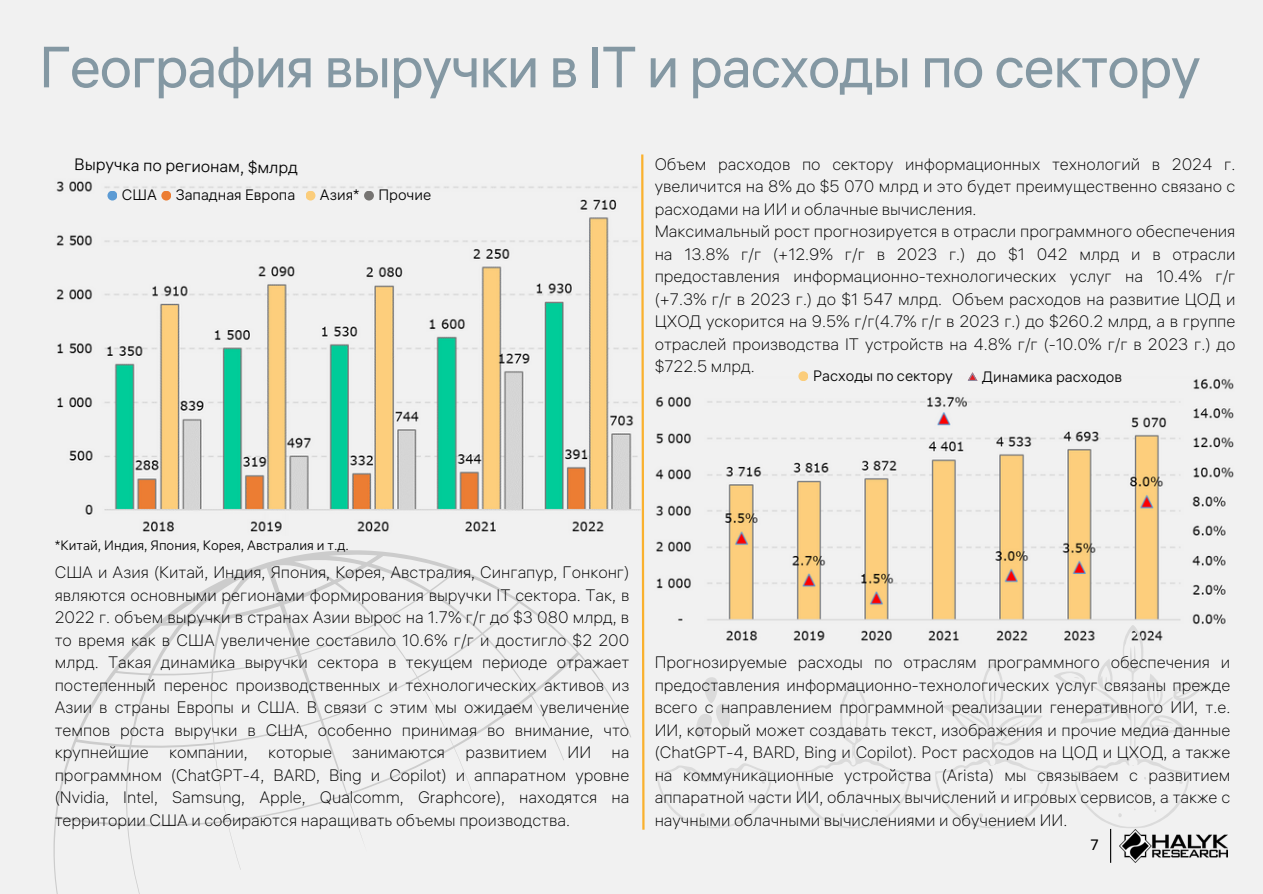
<style>
.page{position:relative;width:1263px;height:894px;background:#fff}
.page>*{position:absolute;margin:0;border:0;box-sizing:border-box;transform-origin:0 0}
.t1{font:57.6px "ALS Hauss";letter-spacing:-.03em;color:#8498a3}
.t2{font:300 16.5px/22.5px "ALS Hauss";color:#000;text-align:justify}
.t3{font:16.5px "ALS Hauss";color:#000}
.t4{font:15px "ALS Hauss";color:#000}
.t5{font:15px "ALS Hauss";color:#000}
.t6{font:13.5px "ALS Hauss";color:#000}
</style>
<div class="page">
<div style="left:0;top:0;width:1263px;height:893px;background:#f1f1f1"></div>
<svg style="left:641px;top:154px;width:4px;height:676px"></svg>
<img style="left:655px;top:378px;width:579px;height:247px">
<svg style="left:655px;top:624px;width:554px;height:204px"></svg>
<img style="left:1119px;top:829px;width:108px;height:33px">
<hr style="left:1110px;top:828px;width:1px;height:34px;background:#000">
<img style="left:56px;top:181px;width:585px;height:351px">
<div style="left:161px;top:190px;width:10px;height:10px;background:#ec7d33;border-radius:50%"></div>
<div style="left:306px;top:191px;width:9px;height:9px;background:#fbcd7b;border-radius:50%"></div>
<div style="left:364px;top:191px;width:10px;height:9px;background:#767472;border-radius:50%"></div>
<div style="left:107px;top:190px;width:10px;height:10px;background:#5c9bd4;border-radius:50%"></div>
<div style="left:798px;top:371px;width:10px;height:10px;background:#fbcd7b;border-radius:50%"></div>
<svg style="left:53px;top:550px;width:578px;height:343px"></svg>
<svg style="left:968px;top:372px;width:9px;height:9px"></svg>
<p class="t1" style="left:39px;top:31px;width:1163px">География выручки в IT и расходы по сектору</p>
<p class="t3" style="left:75px;top:153px;width:225px;rotate:1deg">Выручка по регионам, $млрд</p>
<p class="t4" style="left:122px;top:185px;width:36px">США</p>
<p class="t4" style="left:176px;top:185px;width:121px">Западная Европа</p>
<p class="t4" style="left:320px;top:185px;width:41px">Азия*</p>
<p class="t4" style="left:378px;top:185px;width:54px">Прочие</p>
<p class="t2" style="left:655px;top:152px;width:582px">Объем расходов по сектору информационных технологий в 2024 г. увеличится на 8% до $5 070 млрд и это будет преимущественно связано с расходами на ИИ и облачные вычисления.</p>
<p class="t2" style="left:655px;top:220px;width:582px">Максимальный рост прогнозируется в отрасли программного обеспечения на 13.8% г/г (+12.9% г/г в 2023 г.) до $1 042 млрд и в отрасли предоставления информационно-технологических услуг на 10.4% г/г (+7.3% г/г в 2023 г.) до $1 547 млрд. Объем расходов на развитие ЦОД и ЦХОД ускорится на 9.5% г/г(4.7% г/г в 2023 г.) до $260.2 млрд, а в группе отраслей производства IT устройств на 4.8% г/г (-10.0% г/г в 2023 г.) до $722.5 млрд.</p>
<p class="t4" style="left:813px;top:366px;width:141px">Расходы по сектору</p>
<p class="t4" style="left:982px;top:367px;width:141px">Динамика расходов</p>
<p class="t6" style="left:55px;top:537px;width:296px">*Китай, Индия, Япония, Корея, Австралия и т.д.</p>
<p class="t2" style="left:55px;top:560px;width:576px">США и Азия (Китай, Индия, Япония, Корея, Австралия, Сингапур, Гонконг) являются основными регионами формирования выручки IT сектора. Так, в 2022 г. объем выручки в странах Азии вырос на 1.7% г/г до $3 080 млрд, в то время как в США увеличение составило 10.6% г/г и достигло $2 200 млрд. Такая динамика выручки сектора в текущем периоде отражает постепенный перенос производственных и технологических активов из Азии в страны Европы и США. В связи с этим мы ожидаем увеличение темпов роста выручки в США, особенно принимая во внимание, что крупнейшие компании, которые занимаются развитием ИИ на программном (ChatGPT-4, BARD, Bing и Copilot) и аппаратном уровне (Nvidia, Intel, Samsung, Apple, Qualcomm, Graphcore), находятся на территории США и собираются наращивать объемы производства.</p>
<p class="t2" style="left:655px;top:650px;width:577px">Прогнозируемые расходы по отраслям программного обеспечения и предоставления информационно-технологических услуг связаны прежде всего с направлением программной реализации генеративного ИИ, т.е.<br>ИИ, который может создавать текст, изображения и прочие медиа данные (ChatGPT-4, BARD, Bing и Copilot). Рост расходов на ЦОД и ЦХОД, а также на коммуникационные устройства (Arista) мы связываем с развитием аппаратной части ИИ, облачных вычислений и игровых сервисов, а также с научными облачными вычислениями и обучением ИИ.</p>
<p class="t5" style="left:1091px;top:835px;width:10px">7</p>
</div>
